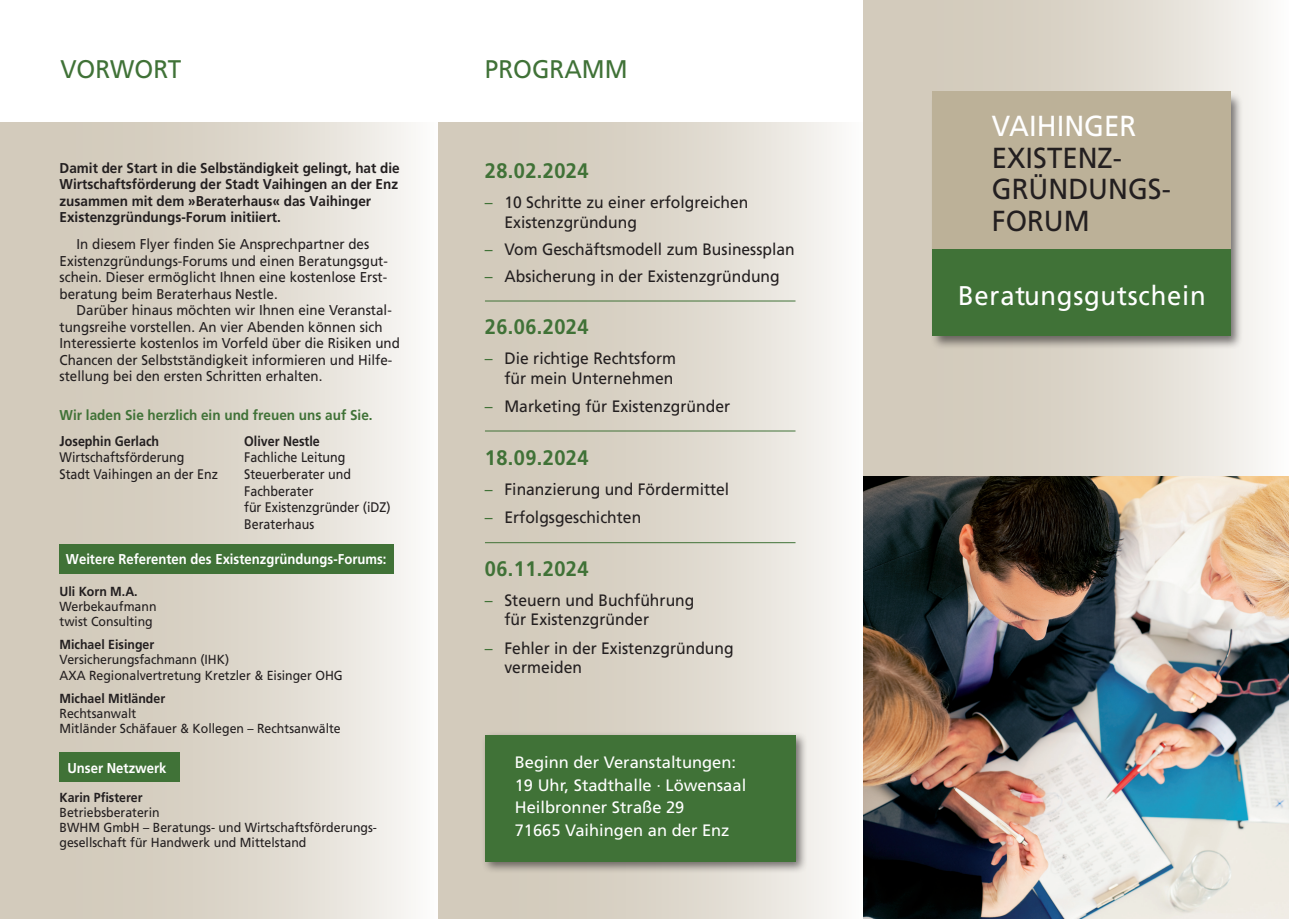
<style>
.page{position:relative;width:1289px;height:919px;background:#fff}
.page>*{position:absolute;margin:0;border:0;box-sizing:border-box;transform-origin:0 0}
.t1{font:28.95px/31.5px "Frutiger";color:#231f20;scale:.95 1}
.t2{font:28.95px "Frutiger";color:#fff;scale:.95 1}
.t3{font:27px "Frutiger";letter-spacing:.03em;color:#fff;scale:.95 1}
.t4{font:25.5px "Frutiger";color:#407237;scale:.95 1}
.t5{font:700 21px "Frutiger";letter-spacing:.02em;color:#407237;scale:.95 1}
.t6{font:16.5px/19.5px "Frutiger";color:#231f20;scale:.95 1}
.t7{font:16.5px/22.5px "Frutiger";color:#fff}
.t8{font:14.25px/16.5px "Frutiger";color:#231f20;scale:.94 1}
.t9{font:700 14.25px/16.5px "Frutiger";color:#231f20;scale:.95 1}
.t10{font:700 14.25px "Frutiger";color:#fff;scale:.92 1}
.t11{font:700 14.25px "Frutiger";color:#407237;scale:.95 1}
.t12{font:13.8px/16.5px "Frutiger";color:#231f20;scale:.9 1}
.t13{font:700 13.8px "Frutiger";color:#231f20;scale:.9 1}
.t14{font:13.2px/15px "Frutiger";color:#231f20;scale:.94 1}
.t15{font:700 13.2px "Frutiger";color:#231f20;scale:.94 1}
.s1{font-size:14.25px}
.s2{color:#407237}
</style>
<div class="page">
<div style="left:863px;top:0;width:425px;height:906px;background:linear-gradient(to right,#cbc1af,#f4f2ee)"></div>
<div style="left:0;top:122px;width:438px;height:796px;background:linear-gradient(to right,#cbc1af,#f4f2ee)"></div>
<div style="left:438px;top:122px;width:425px;height:796px;background:linear-gradient(to right,#cac1af,#f3f2ee)"></div>
<img style="left:863px;top:476px;width:425px;height:441px">
<div style="left:60px;top:544px;width:334px;height:30px;background:#407237"></div>
<div style="left:481px;top:730px;width:327px;height:144px;background:#231f20;opacity:.6"></div>
<div style="left:485px;top:734px;width:310px;height:127px;background:#407237"></div>
<div style="left:60px;top:752px;width:120px;height:29px;background:#407237"></div>
<div style="left:930px;top:92px;width:313px;height:257px;background:#231f20;opacity:.6"></div>
<div style="left:932px;top:91px;width:299px;height:158px;background:#bcb198"></div>
<div style="left:932px;top:249px;width:299px;height:86px;background:#407237"></div>
<hr style="left:485px;top:301px;width:310px;height:1px;background:#407237">
<hr style="left:485px;top:430px;width:310px;height:1px;background:#407237">
<hr style="left:485px;top:542px;width:310px;height:1px;background:#407237">
<h3 class="t4" style="left:60px;top:54px;width:124px">Vorwort</h3>
<p class="t9" style="left:60px;top:159px;width:359px">Damit der Start in die Selbständigkeit gelingt, hat die Wirtschaftsförderung der Stadt Vaihingen an der Enz zusammen mit dem »Beraterhaus« das Vaihinger Existenzgründungs-Forum initiiert.</p>
<p class="t8" style="left:60px;top:236px;width:351px;text-indent:17px">In diesem Flyer finden Sie Ansprechpartner des Existenzgründungs-Forums und einen Beratungsgut&shy;schein. Dieser ermöglicht Ihnen eine kostenlose Erst&shy;beratung beim Beraterhaus Nestle.</p>
<p class="t8" style="left:60px;top:302px;width:364px;text-indent:17px">Darüber hinaus möchten wir Ihnen eine Veranstal&shy;tungsreihe vorstellen. An vier Abenden können sich Interessierte kostenlos im Vorfeld über die Risiken und Chancen der Selbstständigkeit informieren und H ilfe&shy;stellung bei den ersten Schritten erhalten.</p>
<p class="t11" style="left:60px;top:407px;width:331px">Wir laden Sie herzlich ein und freuen uns auf Sie.</p>
<p class="t13" style="left:60px;top:433px;width:112px"><span class="s1">J</span>osephin Gerlach</p>
<p class="t13" style="left:244px;top:433px;width:86px">Oliver Nestle</p>
<p class="t12" style="left:60px;top:449px;width:140px">Wirtschaftsförderung</p>
<p class="t12" style="left:244px;top:449px;width:114px">Fachliche Leitung</p>
<p class="t12" style="left:60px;top:466px;width:177px">Stadt Vaihingen an der Enz</p>
<p class="t12" style="left:244px;top:466px;width:164px">Steuerberater und<br>Fachberater<br>für Existenzgründer (iDZ)<br>Beraterhaus</p>
<p class="t10" style="left:66px;top:551px;width:350px">Weitere Referenten des Existenzgründungs-Forums:</p>
<p class="t15" style="left:60px;top:583px;width:85px">Uli Korn M.A.</p>
<p class="t14" style="left:60px;top:598px;width:105px">Werbekaufmann twist Consulting</p>
<p class="t15" style="left:60px;top:636px;width:102px">Michael Eisinger</p>
<p class="t14" style="left:60px;top:650px;width:182px;line-height:16.5px">Versicherungsfachmann (IH K)<br>AXA</p>
<p class="t14" style="left:89px;top:667px;width:271px">Regionalvertretung Kretzler &amp; Eisinger OHG</p>
<p class="t15" style="left:60px;top:690px;width:114px">Michael Mitländer</p>
<p class="t14" style="left:60px;top:705px;width:301px">Rechtsanwalt<br>Mitländer Schäfauer &amp; Kollegen – Rechtsanwälte</p>
<p class="t10" style="left:67px;top:759px;width:109px">Unser Netzwerk</p>
<p class="t15" style="left:60px;top:789px;width:90px">Karin Pfisterer</p>
<p class="t14" style="left:60px;top:804px;width:339px">Betriebsberaterin<br>BWH M GmbH – Beratungs- und Wirtschaftsförderungs&shy;gesellschaft für Handwerk und Mittelstand</p>
<h3 class="t4" style="left:485px;top:54px;width:125px">Programm</h3>
<h3 class="t5" style="left:485px;top:158px;width:110px">28.02.2024</h3>
<p class="t6" style="left:504px;top:192px;width:258px;text-indent:-19px"><span class="s2">–</span> 10 Schritte zu einer erfolgreichen<br>Existenzgründung</p>
<p class="t6" style="left:485px;top:239px;width:327px"><span class="s2">–</span> Vom Geschäftsmodell zum Businessplan</p>
<p class="t6" style="left:485px;top:266px;width:312px"><span class="s2">–</span> Absicherung in der Existenzgründung</p>
<h3 class="t5" style="left:485px;top:314px;width:110px">26.06.2024</h3>
<p class="t6" style="left:485px;top:348px;width:203px;text-align:right"><span class="s2">–</span> D ie richtige Rechtsform für mein U nternehmen</p>
<p class="t6" style="left:485px;top:396px;width:259px"><span class="s2">–</span> Marketing für Existenzgründer</p>
<h3 class="t5" style="left:485px;top:445px;width:110px">18.09.2024</h3>
<p class="t6" style="left:485px;top:479px;width:259px"><span class="s2">–</span> Finanzierung und Fördermittel</p>
<p class="t6" style="left:485px;top:507px;width:166px"><span class="s2">–</span> Erfolgsgeschichten</p>
<h3 class="t5" style="left:485px;top:556px;width:110px">06.11.2024</h3>
<p class="t6" style="left:504px;top:590px;width:201px;text-indent:-19px"><span class="s2">–</span> Steuern und Buchführung für Existenzgründer</p>
<p class="t6" style="left:504px;top:638px;width:243px;text-indent:-19px"><span class="s2">–</span> Fehler in der Existenzgründung vermeiden</p>
<p class="t7" style="left:514px;top:750px;width:233px">Beginn der Veranstaltungen:<br>19 U hr, Stadthalle · Löwensaal<br>Heilbronner Straße 29<br>71665 Vaihingen an der Enz</p>
<h1 class="t2" style="left:991px;top:109px;width:153px">Vaihinger</h1>
<h1 class="t1" style="left:991px;top:142px;width:49px">Existe</h1>
<h1 class="t1" style="left:991px;top:142px;width:190px;text-indent:86px">nz-<br>Gründungs-<br>Forum</h1>
<h2 class="t3" style="left:958px;top:280px;width:262px">Beratungsgutschein</h2>
</div>
